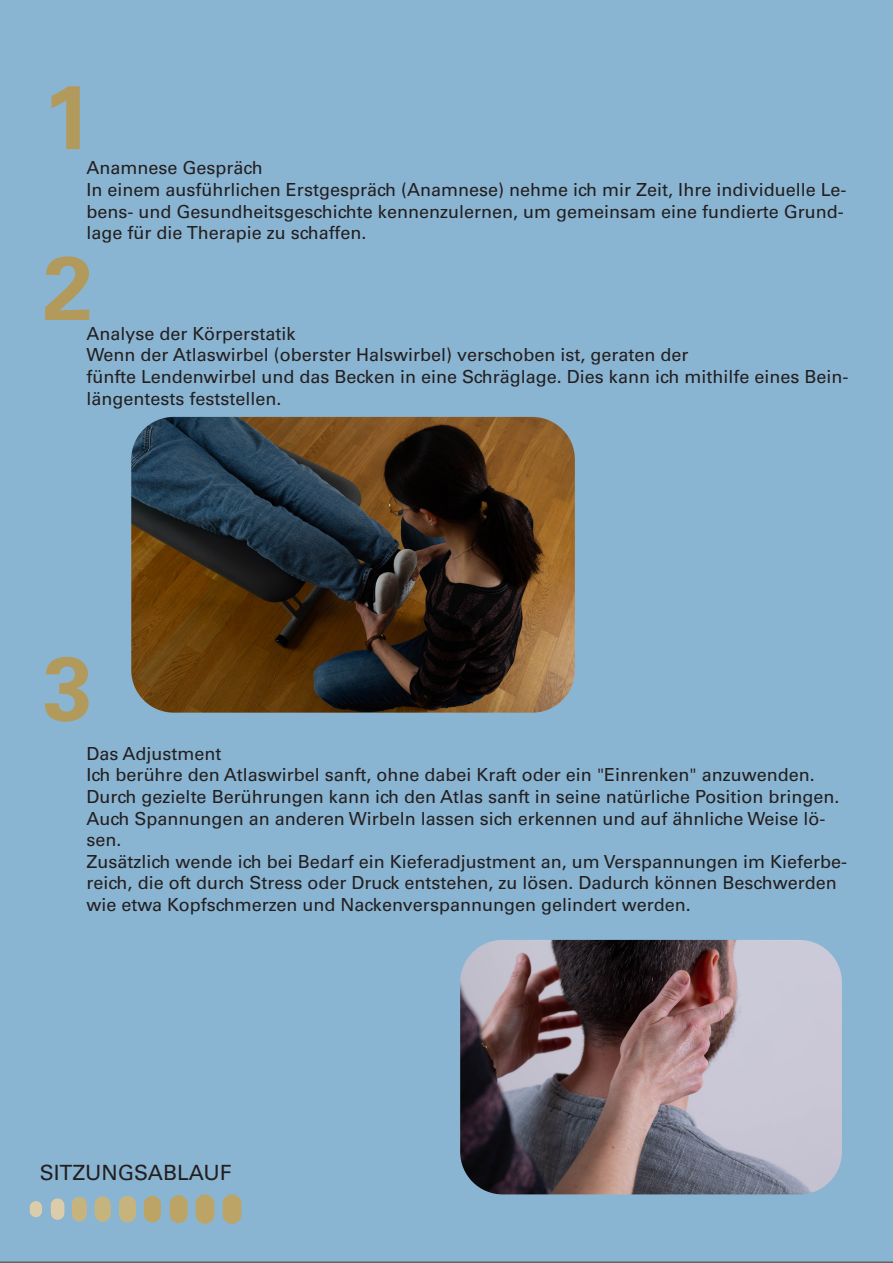
<style>
.page{position:relative;width:893px;height:1263px;background:#8ab5d2}
.page>*{position:absolute;margin:0;border:0;box-sizing:border-box;transform-origin:0 0}
.t1{font:700 90px/170.9px "Univers LT Pro 65";color:#b29a5d}
.t2{font:21px "Univers LT Pro 55 Roman";color:#231f20}
.t3{font:18px/21.6px "Univers LT Pro 55 Roman";color:#231f20}
</style>
<div class="page">
<div style="left:30px;top:1201px;width:12px;height:16px;background:#dbcda9;border-radius:6px"></div>
<div style="left:51px;top:1198px;width:13px;height:22px;background:#dbcda9;border-radius:7px"></div>
<div style="left:72px;top:1197px;width:15px;height:24px;background:#c6b47f;border-radius:8px"></div>
<div style="left:95px;top:1196px;width:16px;height:26px;background:#c6b47f;border-radius:8px"></div>
<div style="left:119px;top:1196px;width:17px;height:26px;background:#c6b47f;border-radius:9px"></div>
<div style="left:144px;top:1196px;width:17px;height:26px;background:#bba466;border-radius:9px"></div>
<div style="left:170px;top:1195px;width:18px;height:28px;background:#bba466;border-radius:9px"></div>
<div style="left:196px;top:1194px;width:18px;height:30px;background:#bba466;border-radius:9px"></div>
<div style="left:223px;top:1194px;width:18px;height:30px;background:#bba466;border-radius:9px"></div>
<img style="left:131px;top:417px;width:444px;height:296px">
<img style="left:460px;top:940px;width:382px;height:254px">
<h1 class="t1" style="left:43px;top:27px;width:52px">1<br>2</h1>
<p class="t3" style="left:87px;top:156px;width:761px">Anamnese Gespräch<br>In einem ausführlichen Erstgespräch (Anamnese) nehme ich mir Zeit, Ihre individuelle Le&shy;bens- und Gesundheitsgeschichte kennenzulernen, um gemeinsam eine fundierte Grund&shy;lage für die Therapie zu schaffen.</p>
<p class="t3" style="left:87px;top:322px;width:763px">Analyse der Körperstatik<br>Wenn der Atlaswirbel (oberster Halswirbel) verschoben ist, geraten der<br>fünfte Lendenwirbel und das Becken in eine Schräglage. Dies kann ich mithilfe eines Bein&shy;längentests feststellen.</p>
<h1 class="t1" style="left:43px;top:599px;width:52px">3</h1>
<p class="t3" style="left:87px;top:742px;width:762px">Das Adjustment<br>Ich berühre den Atlaswirbel sanft, ohne dabei Kraft oder ein "Einrenken" anzuwenden.<br>Durch gezielte Berührungen kann ich den Atlas sanft in seine natürliche Position bringen.<br>Auch Spannungen an anderen Wirbeln lassen sich erkennen und auf ähnliche Weise lö&shy;sen.<br>Zusätzlich wende ich bei Bedarf ein Kieferadjustment an, um Verspannungen im Kieferbe&shy;reich, die oft durch Stress oder Druck entstehen, zu lösen. Dadurch können Beschwerden wie etwa Kopfschmerzen und Nackenverspannungen gelindert werden.</p>
<p class="t2" style="left:40px;top:1158px;width:193px">SITZUNGSABLAUF</p>
</div>
